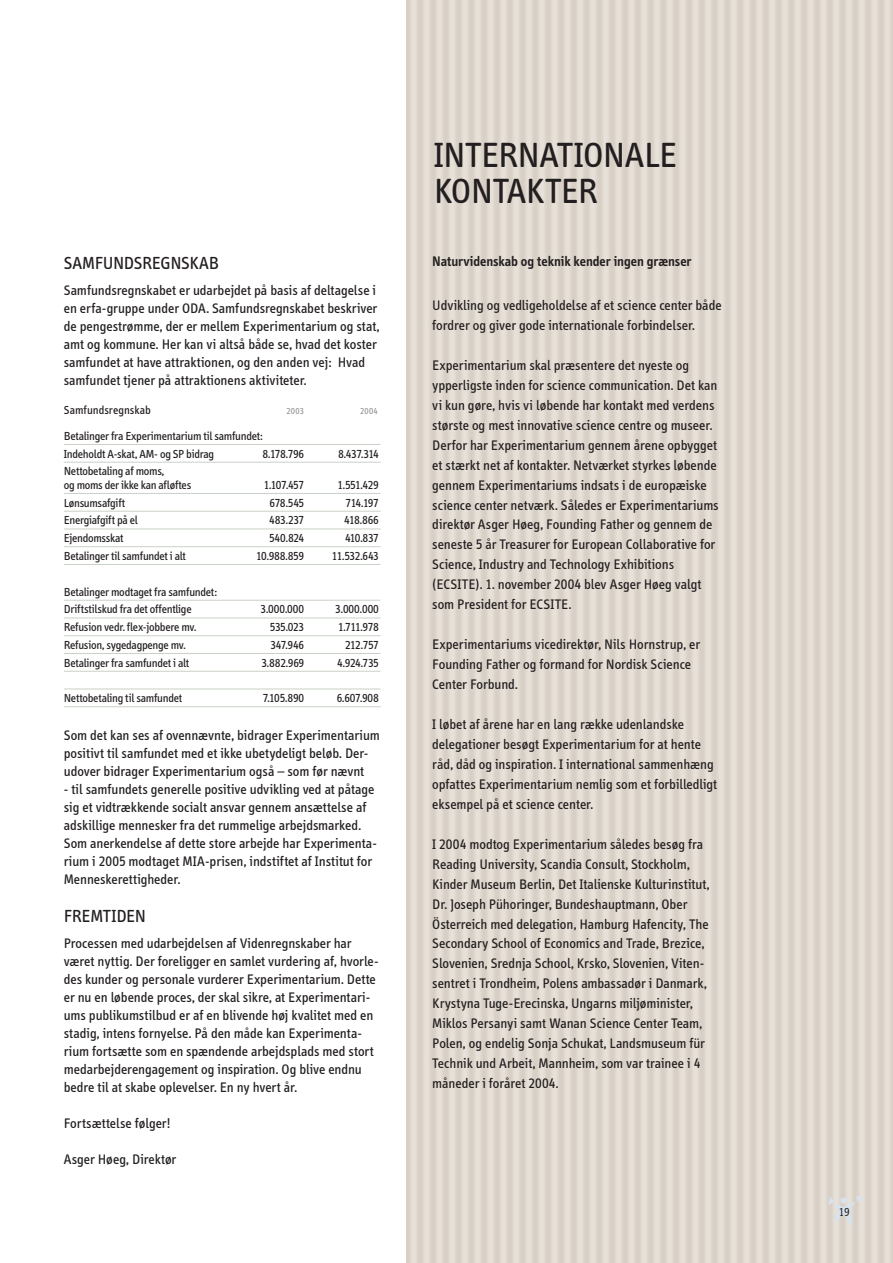
<style>
.page{position:relative;width:893px;height:1263px;background:#fff}
.page>*{position:absolute;margin:0;border:0;box-sizing:border-box;transform-origin:0 0}
.t1{font:39px "Experimentarium";color:#d8e3ed}
.t2{font:36px/36px "Info";letter-spacing:-.005em;color:#231f20}
.t3{font:18px "Info";letter-spacing:-.005em;color:#231f20}
.t4{font:14.25px/20px "Info";color:#231f20}
.t5{font:600 14.25px "Info";color:#231f20}
.t6{font:12px/17.7px "Info";letter-spacing:-.015em;color:#231f20}
.t7{font:12px "Info";letter-spacing:.005em;color:#231f20}
.t8{font:12px "Info";color:#231f20}
.t9{font:9px "Info";letter-spacing:.03em;color:#939598}
</style>
<div class="page">
<hr style="left:64px;top:444px;width:317px;height:1px;background:#c9d2c7">
<hr style="left:64px;top:462px;width:317px;height:1px;background:#c9d2c7">
<hr style="left:64px;top:493px;width:317px;height:1px;background:#c9d2c7">
<hr style="left:64px;top:511px;width:317px;height:1px;background:#c9d2c7">
<hr style="left:64px;top:529px;width:317px;height:1px;background:#c9d2c7">
<hr style="left:64px;top:546px;width:317px;height:1px;background:#c9d2c7">
<hr style="left:64px;top:564px;width:317px;height:1px;background:#c9d2c7">
<hr style="left:64px;top:600px;width:317px;height:1px;background:#c9d2c7">
<hr style="left:64px;top:618px;width:317px;height:1px;background:#c9d2c7">
<hr style="left:64px;top:635px;width:317px;height:1px;background:#c9d2c7">
<hr style="left:64px;top:653px;width:317px;height:1px;background:#c9d2c7">
<hr style="left:64px;top:671px;width:317px;height:1px;background:#c9d2c7">
<hr style="left:64px;top:689px;width:317px;height:1px;background:#c9d2c7">
<hr style="left:64px;top:706px;width:317px;height:1px;background:#c9d2c7">
<p class="t3" style="left:64px;top:253px;width:156px">SAMFUNDSREGNSKAB</p>
<p class="t4" style="left:64px;top:282px;width:317px;line-height:18px">Samfundsregnskabet er udarbejdet på basis af deltagelse i en erfa-gruppe under ODA. Samfundsregnskabet beskriver de pengestrømme, der er mellem Experimentarium og stat, amt og kommune. Her kan vi altså både se, hvad det koster samfundet at have attraktionen, og den anden vej: Hvad samfundet tjener på attraktionens aktiviteter.</p>
<p class="t7" style="left:64px;top:403px;width:88px">Samfundsregnskab</p>
<p class="t9" style="left:286px;top:406px;width:19px">2003</p>
<p class="t9" style="left:360px;top:406px;width:19px">2004</p>
<p class="t6" style="left:64px;top:427px;width:200px">Betalinger fra Experimentarium til samfundet:<br>Indeholdt A-skat, AM- og SP bidrag</p>
<p class="t6" style="left:263px;top:445px;width:43px">8.178.796</p>
<p class="t6" style="left:338px;top:445px;width:42px">8.437.314</p>
<p class="t6" style="left:64px;top:465px;width:129px;line-height:13.5px">Nettobetaling af moms,<br>og moms der ikke kan afløftes</p>
<p class="t6" style="left:264px;top:476px;width:42px">1.107.457</p>
<p class="t6" style="left:337px;top:476px;width:43px">1.551.429</p>
<p class="t6" style="left:64px;top:494px;width:63px">Lønsumsafgift</p>
<p class="t6" style="left:269px;top:494px;width:36px">678.545</p>
<p class="t6" style="left:346px;top:494px;width:35px">714.197</p>
<p class="t6" style="left:64px;top:512px;width:76px">Energiafgift på el</p>
<p class="t6" style="left:269px;top:512px;width:36px">483.237</p>
<p class="t6" style="left:344px;top:512px;width:36px">418.866</p>
<p class="t6" style="left:64px;top:529px;width:61px">Ejendomsskat</p>
<p class="t6" style="left:269px;top:529px;width:36px">540.824</p>
<p class="t6" style="left:345px;top:529px;width:35px">410.837</p>
<p class="t6" style="left:64px;top:547px;width:124px">Betalinger til samfundet i alt</p>
<p class="t6" style="left:256px;top:547px;width:49px">10.988.859</p>
<p class="t6" style="left:332px;top:547px;width:48px">11.532.643</p>
<p class="t6" style="left:64px;top:583px;width:155px">Betalinger modtaget fra samfundet:<br>Driftstilskud fra det offentlige</p>
<p class="t6" style="left:261px;top:601px;width:45px">3.000.000</p>
<p class="t6" style="left:335px;top:601px;width:45px">3.000.000</p>
<p class="t6" style="left:64px;top:618px;width:134px">Refusion vedr. flex-jobbere mv.</p>
<p class="t6" style="left:270px;top:618px;width:36px">535.023</p>
<p class="t6" style="left:338px;top:618px;width:42px">1.711.978</p>
<p class="t6" style="left:64px;top:636px;width:124px">Refusion, sygedagpenge mv.</p>
<p class="t6" style="left:270px;top:636px;width:35px">347.946</p>
<p class="t6" style="left:345px;top:636px;width:35px">212.757</p>
<p class="t6" style="left:64px;top:654px;width:127px">Betalinger fra samfundet i alt</p>
<p class="t6" style="left:261px;top:654px;width:44px">3.882.969</p>
<p class="t6" style="left:337px;top:654px;width:43px">4.924.735</p>
<p class="t6" style="left:64px;top:689px;width:120px">Nettobetaling til samfundet</p>
<p class="t6" style="left:263px;top:689px;width:43px">7.105.890</p>
<p class="t6" style="left:337px;top:689px;width:44px">6.607.908</p>
<p class="t4" style="left:64px;top:727px;width:317px;line-height:18px">Som det kan ses af ovennævnte, bidrager Experimentarium positivt til samfundet med et ikke ubetydeligt beløb. Der&shy;udover bidrager Experimentarium også – som før nævnt</p>
<p class="t4" style="left:64px;top:781px;width:315px;line-height:18px">- til samfundets generelle positive udvikling ved at påtage sig et vidtrækkende socialt ansvar gennem ansættelse af adskillige mennesker fra det rummelige arbejdsmarked.<br>Som anerkendelse af dette store arbejde har Experimenta&shy;rium i 2005 modtaget MIA-prisen, indstiftet af Institut for Menneskerettigheder.</p>
<p class="t3" style="left:64px;top:906px;width:84px">FREMTIDEN</p>
<p class="t4" style="left:64px;top:935px;width:316px;line-height:18px">Processen med udarbejdelsen af Videnregnskaber har været nyttig. Der foreligger en samlet vurdering af, hvorle&shy;des kunder og personale vurderer Experimentarium. Dette er nu en løbende proces, der skal sikre, at Experimentari&shy;ums publikumstilbud er af en blivende høj kvalitet med en stadig, intens fornyelse. På den måde kan Experimenta&shy;rium fortsætte som en spændende arbejdsplads med stort medarbejderengagement og inspiration. Og blive endnu bedre til at skabe oplevelser. En ny hvert år.</p>
<p class="t4" style="left:64px;top:1114px;width:109px">Fortsættelse følger!</p>
<p class="t4" style="left:64px;top:1150px;width:114px">Asger Høeg, Direktør</p>
<h2 class="t2" style="left:434px;top:138px;width:245px">INTERNATIONALE<br>KONTAKTER</h2>
<p class="t5" style="left:432px;top:253px;width:261px">Naturvidenskab og teknik kender ingen grænser</p>
<p class="t4" style="left:432px;top:295px;width:291px">Udvikling og vedligeholdelse af et science center både fordrer og giver gode internationale forbindelser.</p>
<p class="t4" style="left:432px;top:355px;width:288px">Experimentarium skal præsentere det nyeste og ypperligste inden for science communication. Det kan vi kun gøre, hvis vi løbende har kontakt med verdens største og mest innovative science centre og museer.<br>Derfor har Experimentarium gennem årene opbygget et stærkt net af kontakter. Netværket styrkes løbende gennem Experimentariums indsats i de europæiske science center netværk. Således er Experimentariums direktør Asger Høeg, Founding Father og gennem de seneste 5 år Treasurer for European Collaborative for Science, Industry and Technology Exhibitions (ECSITE). 1. november 2004 blev Asger Høeg valgt som President for ECSITE.</p>
<p class="t4" style="left:432px;top:635px;width:269px">Experimentariums vicedirektør, Nils Hornstrup, er<br>Founding Father og formand for Nordisk Science<br>Center Forbund.</p>
<p class="t4" style="left:432px;top:714px;width:286px">I løbet af årene har en lang række udenlandske delegationer besøgt Experimentarium for at hente råd, dåd og inspiration. I international sammenhæng opfattes Experimentarium nemlig som et forbilledligt eksempel på et science center.</p>
<p class="t4" style="left:432px;top:834px;width:279px">I 2004 modtog Experimentarium således besøg fra Reading University, Scandia Consult, Stockholm, Kinder Museum Berlin, Det Italienske Kulturinstitut, Dr. Joseph Pühoringer, Bundeshauptmann, Ober Österreich med delegation, Hamburg Hafencity, The Secondary School of Economics and Trade, Brezice, Slovenien, Srednja School, Krsko, Slovenien, Viten&shy;sentret i Trondheim, Polens ambassadør i Danmark, Krystyna Tuge-Erecinska, Ungarns miljøminister, Miklos Persanyi samt Wanan Science Center Team, Polen, og endelig Sonja Schukat, Landsmuseum für Technik und Arbeit, Mannheim, som var trainee i 4 måneder i foråret 2004.</p>
<h1 class="t1" style="left:829px;top:1188px;width:35px">¬</h1>
<p class="t8" style="left:839px;top:1205px;width:12px">19</p>
</div>
